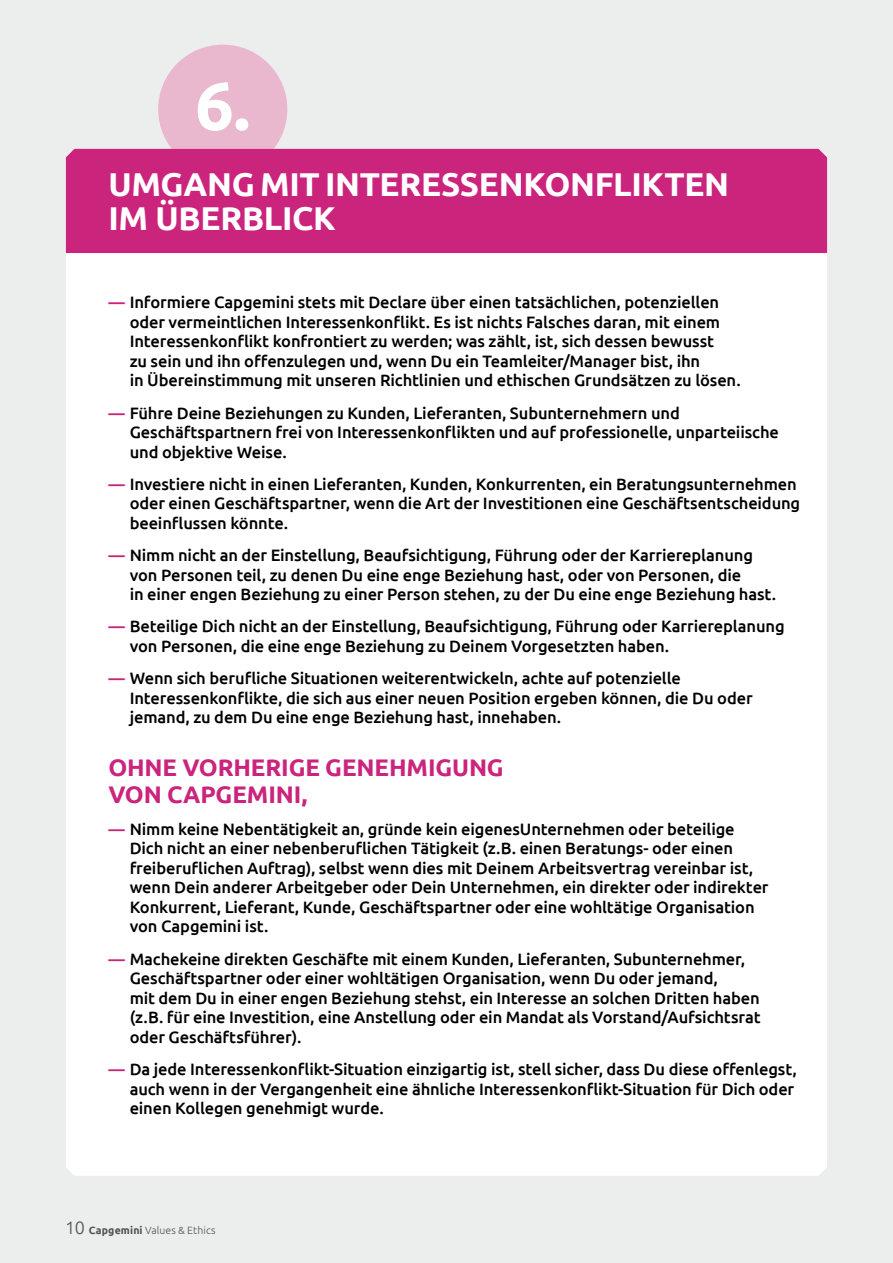
<style>
.page{position:relative;width:893px;height:1263px;background:#eceded}
.page>*{position:absolute;margin:0;border:0;box-sizing:border-box;transform-origin:0 0}
.t1{font:700 68.4px "Ubuntu";color:#fff}
.t2{font:700 33px/34.5px "Ubuntu";letter-spacing:-.01em;color:#fff}
.t3{font:700 24px/27px "Ubuntu";letter-spacing:-.005em;color:#cb247d}
.t4{font:500 16.5px/19.5px "Ubuntu";letter-spacing:-.01em;color:#000}
.t5{font:300 10.5px "Ubuntu";letter-spacing:.01em;color:#58585a}
.s1{color:#cb247d}
.s2{font-size:18px}
.s3{font-weight:700}
</style>
<div class="page">
<div style="left:158px;top:45px;width:129px;height:129px;background:#e9b7ce;border-radius:50%"></div>
<div style="left:66px;top:253px;width:761px;height:923px;background:#fff"></div>
<div style="left:66px;top:149px;width:761px;height:104px;background:#cb247d"></div>
<p class="t1" style="left:195px;top:64px;width:57px">6.</p>
<p class="t2" style="left:108px;top:166px;width:622px">UMGANG MIT INTERESSENKONFLIKTEN<br>IM ÜBERBLICK</p>
<p class="t4" style="left:130px;top:292px;width:612px;text-indent:-21px"><span class="s1">—</span> Informiere Capgemini stets mit Declare über einen tatsächlichen, potenziellen oder vermeintlichen Interessenkonflikt. Es ist nichts Falsches daran, mit einem Interessenkonflikt konfrontiert zu werden; was zählt, ist, sich dessen bewusst<br>zu sein und ihn offenzulegen und, wenn Du ein Teamleiter/Manager bist, ihn<br>in Übereinstimmung mit unseren Richtlinien und ethischen Grundsätzen zu lösen.</p>
<p class="t4" style="left:130px;top:402px;width:651px;text-indent:-21px"><span class="s1">—</span> Führe Deine Beziehungen zu Kunden, Lieferanten, Subunternehmern und<br>Geschäftspartnern frei von Interessenkonflikten und auf professionelle, unparteiische und objektive Weise.</p>
<p class="t4" style="left:130px;top:474px;width:672px;text-indent:-21px"><span class="s1">—</span> Investiere nicht in einen Lieferanten, Kunden, Konkurrenten, ein Beratungsunternehmen oder einen Geschäftspartner, wenn die Art der Investitionen eine Geschäftsentscheidung beeinflussen könnte.</p>
<p class="t4" style="left:130px;top:545px;width:648px;text-indent:-21px"><span class="s1">—</span> Nimm nicht an der Einstellung, Beaufsichtigung, Führung oder der Karriereplanung von Personen teil, zu denen Du eine enge Beziehung hast, oder von Personen, die<br>in einer engen Beziehung zu einer Person stehen, zu der Du eine enge Beziehung hast.</p>
<p class="t4" style="left:130px;top:616px;width:656px;text-indent:-21px"><span class="s1">—</span> Beteilige Dich nicht an der Einstellung, Beaufsichtigung, Führung oder Karriereplanung von Personen, die eine enge Beziehung zu Deinem Vorgesetzten haben.</p>
<p class="t4" style="left:130px;top:668px;width:624px;text-indent:-21px"><span class="s1">—</span> Wenn sich berufliche Situationen weiterentwickeln, achte auf potenzielle<br>Interessenkonflikte, die sich aus einer neuen Position ergeben können, die Du oder jemand, zu dem Du eine enge Beziehung hast, innehaben.</p>
<p class="t3" style="left:108px;top:753px;width:397px">OHNE VORHERIGE GENEHMIGUNG<br>VON CAPGEMINI,</p>
<p class="t4" style="left:130px;top:819px;width:640px;text-indent:-21px"><span class="s1">—</span> Nimm keine Nebentätigkeit an, gründe kein eigenesUnternehmen oder beteilige Dich nicht an einer nebenberuflichen Tätigkeit (z.B. einen Beratungs- oder einen freiberuflichen Auftrag), selbst wenn dies mit Deinem Arbeitsvertrag vereinbar ist, wenn Dein anderer Arbeitgeber oder Dein Unternehmen, ein direkter oder indirekter Konkurrent, Lieferant, Kunde, Geschäftspartner oder eine wohltätige Organisation von Capgemini ist.</p>
<p class="t4" style="left:130px;top:948px;width:632px;text-indent:-21px"><span class="s1">—</span> Machekeine direkten Geschäfte mit einem Kunden, Lieferanten, Subunternehmer, Geschäftspartner oder einer wohltätigen Organisation, wenn Du oder jemand,<br>mit dem Du in einer engen Beziehung stehst, ein Interesse an solchen Dritten haben (z.B. für eine Investition, eine Anstellung oder ein Mandat als Vorstand/Aufsichtsrat oder Geschäftsführer).</p>
<p class="t4" style="left:130px;top:1059px;width:669px;text-indent:-21px"><span class="s1">—</span> Da jede Interessenkonflikt-Situation einzigartig ist, stell sicher, dass Du diese offenlegst, auch wenn in der Vergangenheit eine ähnliche Interessenkonflikt-Situation für Dich oder einen Kollegen genehmigt wurde.</p>
<p class="t5" style="left:66px;top:1224px;width:151px"><span class="s2">10</span> <span class="s3">Capgemini</span> Values &amp; Ethics</p>
</div>
